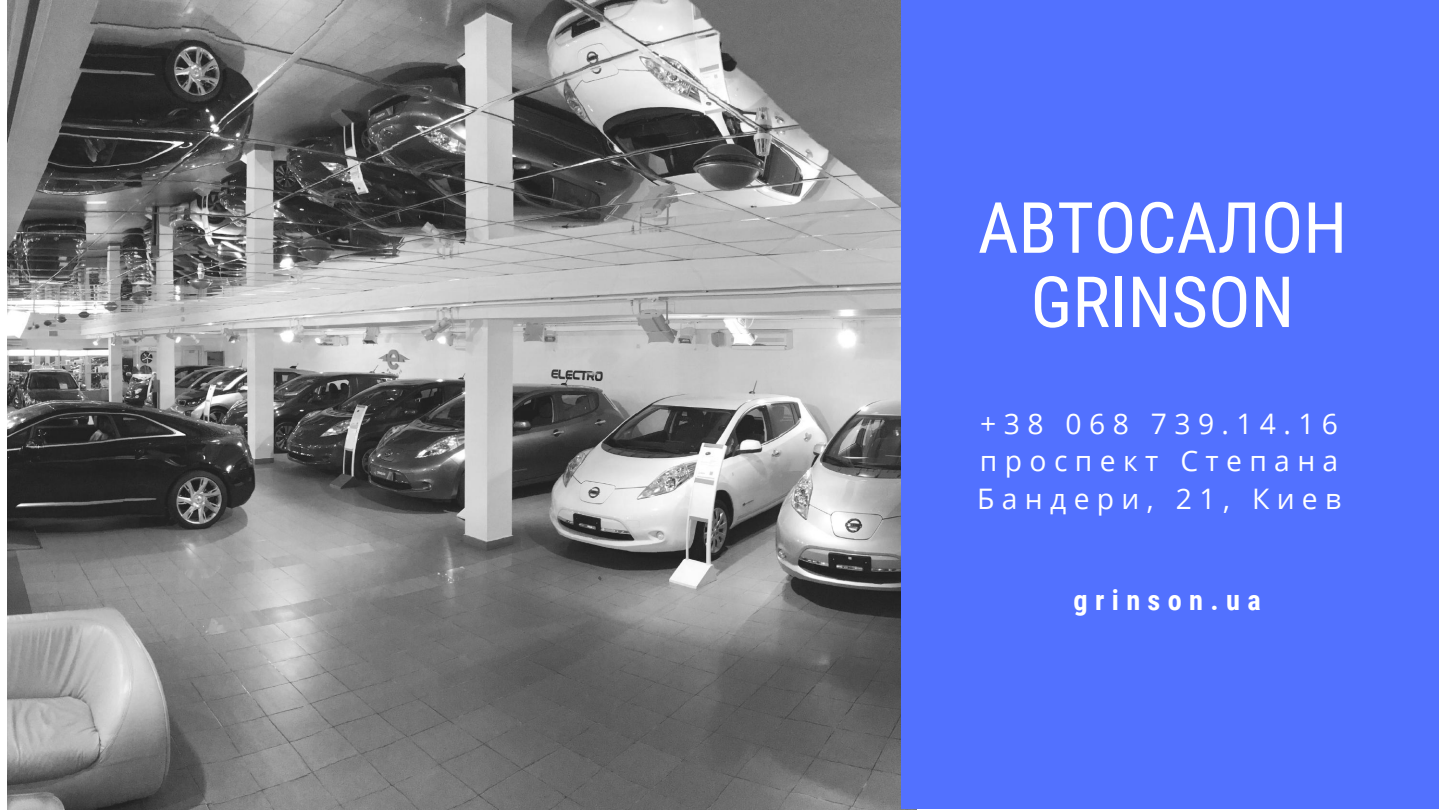
<style>
.page{position:relative;width:1440px;height:810px;background:#fff}
.page>*{position:absolute;margin:0;border:0;box-sizing:border-box;transform-origin:0 0}
.t1{font:70.7px/74.2px "Roboto Condensed";color:#fff;text-align:center}
.t2{font:28.3px/37.5px "Open Sans";letter-spacing:.26em;color:#fff;text-align:justify}
.t3{font:700 28.3px "Roboto Condensed";letter-spacing:.26em;color:#fff}
</style>
<div class="page">
<img style="left:8px;top:0;width:908px;height:810px">
<div style="left:901px;top:0;width:537px;height:809px;background:#5271ff"></div>
<h1 class="t1" style="left:978px;top:192px;width:371px">АВТОСАЛОН<br>GRINSON</h1>
<p class="t2" style="left:977px;top:404px;width:366px">+38 068 739.14.16 проспект Степана Бандери, 21, Киев</p>
<p class="t3" style="left:1074px;top:584px;width:189px">grinson.ua</p>
</div>
